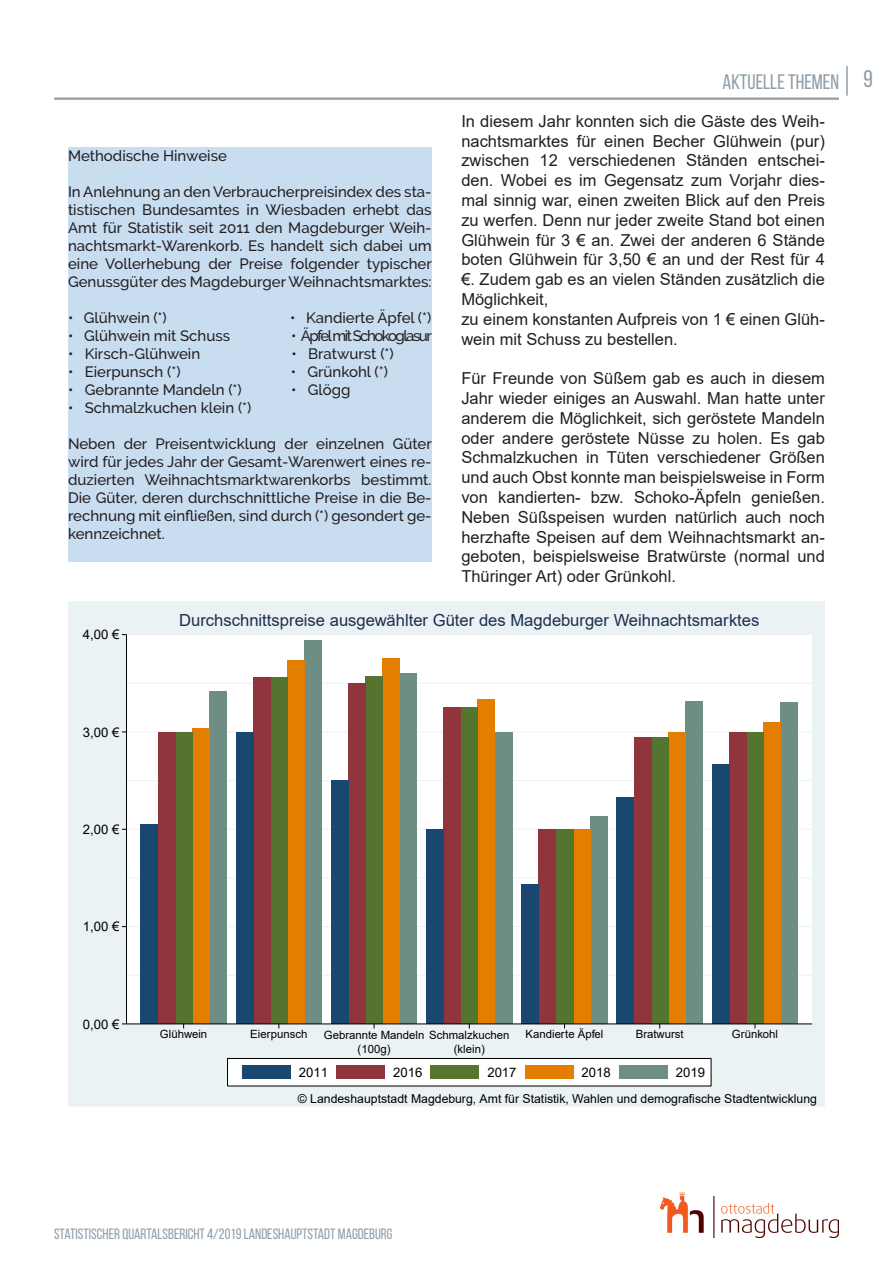
<style>
.page{position:relative;width:893px;height:1263px;background:#fff}
.page>*{position:absolute;margin:0;border:0;box-sizing:border-box;transform-origin:0 0}
.t1{font:21px "Bebas Neue";color:#909ea9}
.t2{font:16.65px "Arial";color:#1e2d53}
.t3{font:16.5px/19.8px "Arial";color:#231f20}
.t4{font:500 15px/18px "Raleway";color:#231f20;text-align:justify}
.t5{font:15px "Bebas Neue";color:#909ea9}
.t6{font:500 15px "Raleway";letter-spacing:-.1em;color:#231f20}
.t7{font:13.2px "Arial";color:#000}
.t8{font:12.3px "Arial";color:#000}
.t9{font:11.4px/13.6px "Arial";color:#000}
.s1{font-size:24px}
</style>
<div class="page">
<img style="left:661px;top:1193px;width:178px;height:44px">
<hr style="left:846px;top:66px;width:2px;height:30px;background:#909ea9">
<hr style="left:54px;top:98px;width:785px;height:2px;background:#909ea9">
<div style="left:68px;top:147px;width:364px;height:414px;background:#c9ddf1"></div>
<div style="left:68px;top:602px;width:756px;height:504px;background:#eaf2f3"></div>
<div style="left:126px;top:635px;width:686px;height:389px;background:#fff"></div>
<hr style="left:126px;top:975px;width:686px;height:1px;background:#eaf2f3">
<hr style="left:126px;top:877px;width:686px;height:1px;background:#eaf2f3">
<hr style="left:126px;top:780px;width:686px;height:1px;background:#eaf2f3">
<hr style="left:126px;top:683px;width:686px;height:1px;background:#eaf2f3">
<hr style="left:126px;top:1023px;width:686px;height:1px;background:#eaf2f3">
<hr style="left:126px;top:926px;width:686px;height:1px;background:#eaf2f3">
<hr style="left:126px;top:829px;width:686px;height:1px;background:#eaf2f3">
<hr style="left:126px;top:731px;width:686px;height:1px;background:#eaf2f3">
<hr style="left:126px;top:635px;width:686px;height:1px;background:#eaf2f3">
<div style="left:209px;top:691px;width:17px;height:333px;background:#6e8e84"></div>
<div style="left:192px;top:728px;width:17px;height:296px;background:#e37e00"></div>
<div style="left:175px;top:732px;width:17px;height:292px;background:#55752f"></div>
<div style="left:158px;top:732px;width:17px;height:292px;background:#90353b"></div>
<div style="left:141px;top:825px;width:17px;height:199px;background:#1a476f"></div>
<div style="left:305px;top:640px;width:17px;height:384px;background:#6e8e84"></div>
<div style="left:287px;top:661px;width:18px;height:363px;background:#e37e00"></div>
<div style="left:270px;top:677px;width:17px;height:347px;background:#55752f"></div>
<div style="left:253px;top:677px;width:17px;height:347px;background:#90353b"></div>
<div style="left:236px;top:732px;width:17px;height:292px;background:#1a476f"></div>
<div style="left:400px;top:673px;width:17px;height:351px;background:#6e8e84"></div>
<div style="left:383px;top:659px;width:17px;height:365px;background:#e37e00"></div>
<div style="left:365px;top:676px;width:18px;height:348px;background:#55752f"></div>
<div style="left:348px;top:683px;width:17px;height:341px;background:#90353b"></div>
<div style="left:331px;top:781px;width:17px;height:243px;background:#1a476f"></div>
<div style="left:495px;top:732px;width:17px;height:292px;background:#6e8e84"></div>
<div style="left:478px;top:700px;width:17px;height:324px;background:#e37e00"></div>
<div style="left:461px;top:708px;width:17px;height:316px;background:#55752f"></div>
<div style="left:444px;top:708px;width:17px;height:316px;background:#90353b"></div>
<div style="left:426px;top:829px;width:18px;height:195px;background:#1a476f"></div>
<div style="left:590px;top:817px;width:17px;height:207px;background:#6e8e84"></div>
<div style="left:573px;top:829px;width:17px;height:195px;background:#e37e00"></div>
<div style="left:556px;top:829px;width:17px;height:195px;background:#55752f"></div>
<div style="left:539px;top:829px;width:17px;height:195px;background:#90353b"></div>
<div style="left:522px;top:884px;width:17px;height:140px;background:#1a476f"></div>
<div style="left:685px;top:702px;width:18px;height:322px;background:#6e8e84"></div>
<div style="left:668px;top:732px;width:17px;height:292px;background:#e37e00"></div>
<div style="left:651px;top:738px;width:17px;height:286px;background:#55752f"></div>
<div style="left:634px;top:738px;width:17px;height:286px;background:#90353b"></div>
<div style="left:617px;top:797px;width:17px;height:227px;background:#1a476f"></div>
<div style="left:781px;top:703px;width:17px;height:321px;background:#6e8e84"></div>
<div style="left:763px;top:722px;width:18px;height:302px;background:#e37e00"></div>
<div style="left:746px;top:732px;width:17px;height:292px;background:#55752f"></div>
<div style="left:729px;top:732px;width:17px;height:292px;background:#90353b"></div>
<div style="left:712px;top:764px;width:17px;height:260px;background:#1a476f"></div>
<hr style="left:126px;top:635px;width:1px;height:389px;background:#000">
<hr style="left:126px;top:1024px;width:686px;height:1px;background:#000">
<div style="left:228px;top:1058px;width:483px;height:28px;background:#fff"></div>
<div style="left:227px;top:1058px;width:484px;height:28px;border:1px solid #000"></div>
<div style="left:242px;top:1065px;width:49px;height:14px;background:#1a476f"></div>
<div style="left:336px;top:1065px;width:49px;height:14px;background:#90353b"></div>
<svg style="left:430px;top:1065px;width:1px;height:14px"></svg>
<div style="left:431px;top:1065px;width:48px;height:14px;background:#55752f"></div>
<svg style="left:573px;top:1065px;width:1px;height:14px"></svg>
<div style="left:525px;top:1065px;width:48px;height:14px;background:#e37e00"></div>
<svg style="left:667px;top:1065px;width:1px;height:14px"></svg>
<div style="left:619px;top:1065px;width:48px;height:14px;background:#6e8e84"></div>
<p class="t4" style="left:68px;top:146px;width:160px">Methodische Hinweise</p>
<p class="t4" style="left:68px;top:182px;width:365px">In Anlehnung an den Verbraucherpreisindex des sta&shy;tistischen Bundesamtes in Wiesbaden erhebt das Amt für Statistik seit 2011 den Magdeburger Weih&shy;nachtsmarkt-Warenkorb. Es handelt sich dabei um eine Vollerhebung der Preise folgender typischer Genussgüter des Magdeburger Weihnachtsmarktes:</p>
<p class="t4" style="left:68px;top:308px;width:100px">• Glühwein (*)</p>
<p class="t4" style="left:290px;top:308px;width:143px">• Kandierte Äpfel (*)</p>
<p class="t4" style="left:68px;top:326px;width:164px">• Glühwein mit Schuss</p>
<p class="t6" style="left:291px;top:325px;width:142px">• Äpfelmit Schokoglasur</p>
<p class="t4" style="left:68px;top:344px;width:134px">• Kirsch-Glühwein</p>
<p class="t4" style="left:291px;top:344px;width:104px">• Bratwurst (*)</p>
<p class="t4" style="left:68px;top:362px;width:114px">• Eierpunsch (*)</p>
<p class="t4" style="left:291px;top:362px;width:99px">• Grünkohl (*)</p>
<p class="t4" style="left:68px;top:380px;width:175px">• Gebrannte Mandeln (*)</p>
<p class="t4" style="left:291px;top:380px;width:61px">• Glögg</p>
<p class="t4" style="left:68px;top:398px;width:185px">• Schmalzkuchen klein (*)</p>
<p class="t4" style="left:68px;top:434px;width:365px">Neben der Preisentwicklung der einzelnen Güter wird für jedes Jahr der Gesamt-Warenwert eines re&shy;duzierten Weihnachtsmarktwarenkorbs bestimmt.<br>Die Güter, deren durchschnittliche Preise in die Be&shy;rechnung mit einfließen, sind durch (*) gesondert ge&shy;kennzeichnet.</p>
<p class="t1" style="left:722px;top:70px;width:152px">AKTUELLE THEMEN <span class="s1">9</span></p>
<p class="t3" style="left:461px;top:111px;width:365px">In diesem Jahr konnten sich die Gäste des Weih&shy;nachtsmarktes für einen Becher Glühwein (pur) zwischen 12 verschiedenen Ständen entschei&shy;den. Wobei es im Gegensatz zum Vorjahr dies&shy;mal sinnig war, einen zweiten Blick auf den Preis zu werfen. Denn nur jeder zweite Stand bot einen Glühwein für 3 € an. Zwei der anderen 6 Stände boten Glühwein für 3,50 € an und der Rest für 4 €. Zudem gab es an vielen Ständen zusätzlich die Möglichkeit,<br>zu einem konstanten Aufpreis von 1 € einen Glüh&shy;wein mit Schuss zu bestellen.</p>
<p class="t3" style="left:461px;top:368px;width:365px;text-align:justify">Für Freunde von Süßem gab es auch in diesem Jahr wieder einiges an Auswahl. Man hatte unter anderem die Möglichkeit, sich geröstete Mandeln oder andere geröstete Nüsse zu holen. Es gab Schmalzkuchen in Tüten verschiedener Größen und auch Obst konnte man beispielsweise in Form von kandierten- bzw. Schoko-Äpfeln genießen.<br>Neben Süßspeisen wurden natürlich auch noch herzhafte Speisen auf dem Weihnachtsmarkt an&shy;geboten, beispielsweise Bratwürste (normal und Thüringer Art) oder Grünkohl.</p>
<p class="t7" style="left:83px;top:625px;width:38px">4,00 €</p>
<p class="t7" style="left:83px;top:723px;width:38px">3,00 €</p>
<p class="t7" style="left:83px;top:820px;width:38px">2,00 €</p>
<p class="t7" style="left:83px;top:917px;width:38px">1,00 €</p>
<p class="t7" style="left:83px;top:1015px;width:38px">0,00 €</p>
<p class="t2" style="left:179px;top:609px;width:582px">Durchschnittspreise ausgewählter Güter des Magdeburger Weihnachtsmarktes</p>
<p class="t9" style="left:160px;top:1027px;width:49px">Glühwein</p>
<p class="t9" style="left:250px;top:1027px;width:59px">Eierpunsch</p>
<p class="t9" style="left:358px;top:1028px;width:153px;text-indent:-34px">Gebrannte Mandeln Schmalzkuchen (100g)</p>
<p class="t9" style="left:454px;top:1042px;width:32px">(klein)</p>
<p class="t9" style="left:526px;top:1027px;width:79px">Kandierte Äpfel</p>
<p class="t9" style="left:636px;top:1027px;width:49px">Bratwurst</p>
<p class="t9" style="left:732px;top:1027px;width:48px">Grünkohl</p>
<p class="t7" style="left:299px;top:1063px;width:31px">2011</p>
<p class="t7" style="left:393px;top:1063px;width:31px">2016</p>
<p class="t7" style="left:487px;top:1063px;width:31px">2017</p>
<p class="t7" style="left:582px;top:1063px;width:31px">2018</p>
<p class="t7" style="left:676px;top:1063px;width:31px">2019</p>
<p class="t8" style="left:298px;top:1090px;width:521px">© Landeshauptstadt Magdeburg, Amt für Statistik, Wahlen und demografische Stadtentwicklung</p>
<p class="t5" style="left:54px;top:1225px;width:340px">STATISTISCHER QUARTALSBERICHT 4/2019 LANDESHAUPTSTADT MAGDEBURG</p>
</div>
